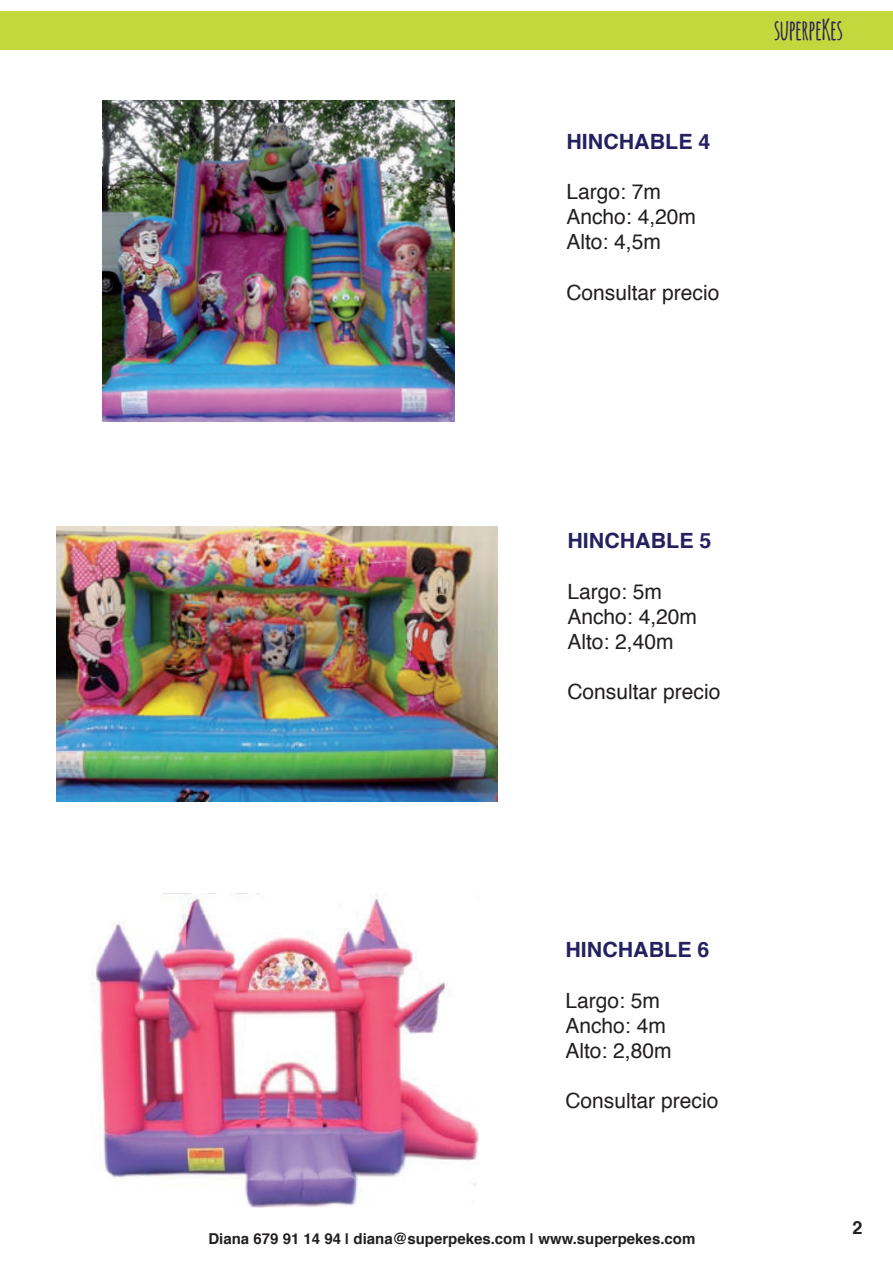
<style>
.page{position:relative;width:893px;height:1263px;background:#fff}
.page>*{position:absolute;margin:0;border:0;box-sizing:border-box;transform-origin:0 0}
.t1{font:700 28.2px "Amatic";color:#2f215b}
.t2{font:21px/25.2px "Helvetica";color:#231f20}
.t3{font:700 21px "Helvetica";color:#252161}
.t4{font:700 18px "Helvetica";color:#231f20}
.t5{font:700 15px "Helvetica";color:#231f20}
</style>
<div class="page">
<div style="left:0;top:12px;width:893px;height:38px;background:#c3d83c"></div>
<img style="left:103px;top:100px;width:351px;height:321px">
<img style="left:57px;top:527px;width:440px;height:275px">
<img style="left:92px;top:893px;width:387px;height:314px">
<p class="t3" style="left:566px;top:124px;width:146px">HINCHABLE 4</p>
<p class="t2" style="left:566px;top:180px;width:131px">Largo: 7m<br>Ancho: 4,20m<br>Alto: 4,5m</p>
<p class="t2" style="left:566px;top:280px;width:154px">Consultar precio</p>
<h1 class="t1" style="left:774px;top:9px;width:70px">superpeKes</h1>
<p class="t3" style="left:567px;top:524px;width:146px">HINCHABLE 5</p>
<p class="t2" style="left:567px;top:579px;width:131px">Largo: 5m<br>Ancho: 4,20m<br>Alto: 2,40m</p>
<p class="t2" style="left:567px;top:680px;width:154px">Consultar precio</p>
<p class="t3" style="left:565px;top:933px;width:146px">HINCHABLE 6</p>
<p class="t2" style="left:565px;top:988px;width:108px">Largo: 5m<br>Ancho: 4m<br>Alto: 2,80m</p>
<p class="t2" style="left:565px;top:1089px;width:154px">Consultar precio</p>
<p class="t5" style="left:208px;top:1227px;width:488px">Diana 679 91 14 94 | diana@superpekes.com | www.superpekes.com</p>
<p class="t4" style="left:852px;top:1213px;width:12px">2</p>
</div>
